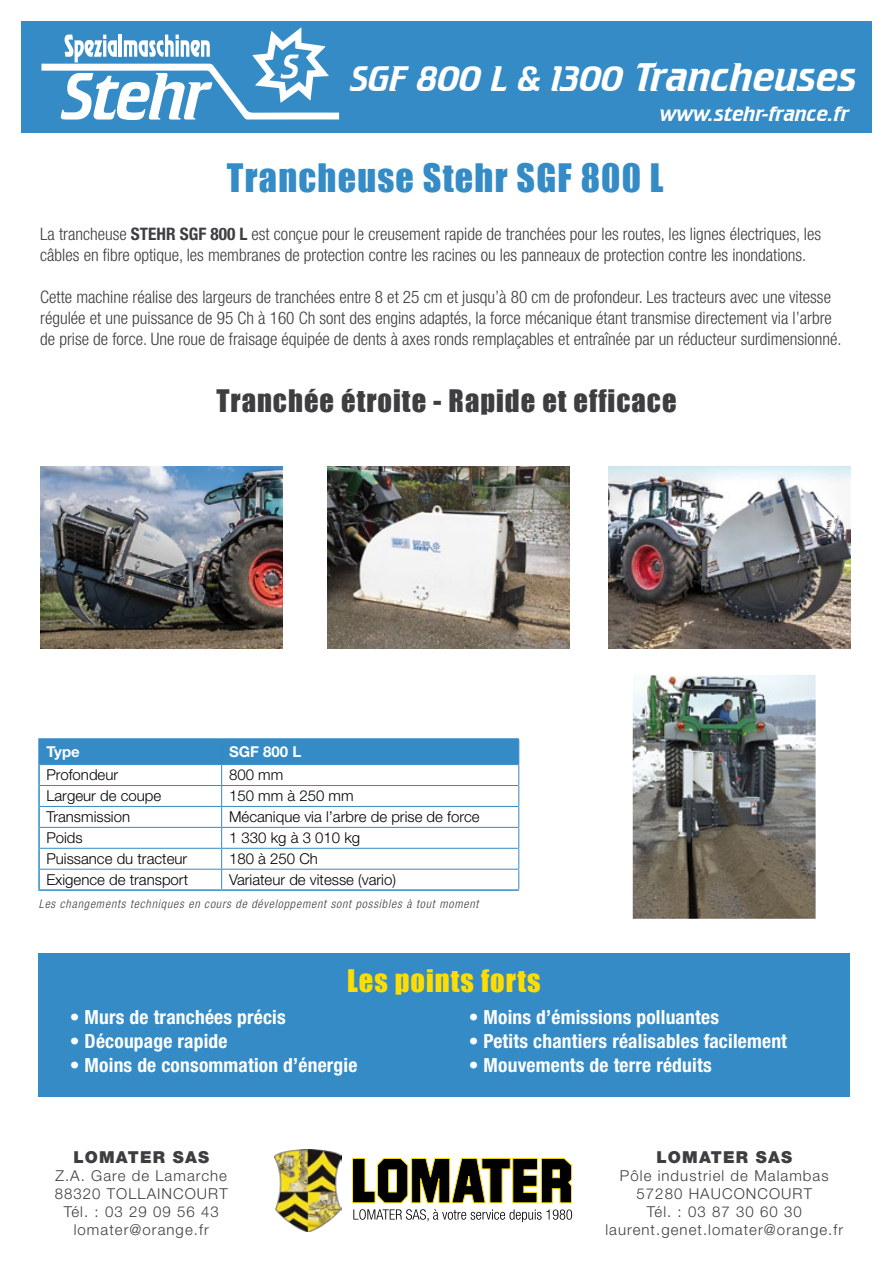
<style>
.page{position:relative;width:893px;height:1263px;background:#fff}
.page>*{position:absolute;margin:0;border:0;box-sizing:border-box;transform-origin:0 0}
.t1{font:italic 36px "Crillee BT";letter-spacing:-.02em;color:#fff}
.t2{font:36px "Impact";letter-spacing:.035em;color:#348bc6}
.t3{font:28.5px "Impact";letter-spacing:.035em;color:#3e3d40}
.t4{font:28.5px "Impact";letter-spacing:.035em;color:#fd0}
.t5{font:italic 21px "Crillee BT";color:#fff}
.t6{font:700 condensed 19.5px "Helvetica Neue LT Std";letter-spacing:.01em;color:#fff}
.t7{font:300 condensed 17.25px/21px "Helvetica Neue LT Std";color:#3e3d40}
.t8{font:900 16.5px "Helvetica Neue LT Std";letter-spacing:.07em;color:#3e3d40}
.t9{font:300 15px "Helvetica Neue LT Std";color:#000}
.t10{font:300 15px/18px "Helvetica Neue LT Std";letter-spacing:.07em;color:#3e3d40;text-align:center}
.t11{font:700 15px "Helvetica Neue LT Std";color:#fff}
.t12{font:italic 300 condensed 12px "Helvetica Neue LT Std";letter-spacing:.07em;color:#3e3d40}
.s1{font-size:40.5px}
.s2{font-weight:700}
</style>
<div class="page">
<div style="left:38px;top:953px;width:811px;height:143px;background:#348bc6"></div>
<div style="left:21px;top:21px;width:851px;height:112px;background:#348bc6"></div>
<svg style="left:41px;top:27px;width:298px;height:93px"></svg>
<hr style="left:38px;top:738px;width:184px;height:2px;background:#328bc7">
<hr style="left:38px;top:740px;width:2px;height:25px;background:#328bc7">
<hr style="left:222px;top:738px;width:297px;height:2px;background:#328bc7">
<hr style="left:38px;top:765px;width:2px;height:20px;background:#328bc7">
<hr style="left:38px;top:785px;width:2px;height:21px;background:#328bc7">
<hr style="left:38px;top:806px;width:2px;height:21px;background:#328bc7">
<hr style="left:38px;top:827px;width:2px;height:21px;background:#328bc7">
<hr style="left:38px;top:848px;width:2px;height:21px;background:#328bc7">
<hr style="left:38px;top:869px;width:2px;height:20px;background:#328bc7">
<hr style="left:38px;top:889px;width:184px;height:2px;background:#328bc7">
<hr style="left:222px;top:889px;width:297px;height:2px;background:#328bc7">
<svg style="left:39px;top:740px;width:480px;height:149px"></svg>
<svg style="left:352px;top:1158px;width:221px;height:45px"></svg>
<img style="left:275px;top:1150px;width:66px;height:81px">
<svg style="left:353px;top:1209px;width:219px;height:13px"></svg>
<img style="left:327px;top:466px;width:243px;height:183px">
<img style="left:608px;top:466px;width:243px;height:183px">
<img style="left:633px;top:675px;width:183px;height:244px">
<img style="left:40px;top:466px;width:243px;height:183px">
<h1 class="t1" style="left:351px;top:56px;width:508px">SGF 800 L &amp; 1300 <span class="s1">Trancheuses</span></h1>
<p class="t5" style="left:660px;top:101px;width:190px">www.stehr-france.fr</p>
<h1 class="t2" style="left:227px;top:150px;width:438px">Trancheuse Stehr SGF 800 L</h1>
<p class="t7" style="left:40px;top:224px;width:782px">La trancheuse <span class="s2">STEHR SGF 800 L</span> est conçue pour le creusement rapide de tranchées pour les routes, les lignes électriques, les câbles en fibre optique, les membranes de protection contre les racines ou les panneaux de protection contre les inondations.</p>
<p class="t7" style="left:40px;top:287px;width:803px">Cette machine réalise des largeurs de tranchées entre 8 et 25 cm et jusqu’à 80 cm de profondeur. Les tracteurs avec une vitesse régulée et une puissance de 95 Ch à 160 Ch sont des engins adaptés, la force mécanique étant transmise directement via l’arbre de prise de force. Une roue de fraisage équipée de dents à axes ronds remplaçables et entraînée par un réducteur surdimensionné.</p>
<h2 class="t3" style="left:216px;top:378px;width:462px">Tranchée étroite - Rapide et efficace</h2>
<p class="t11" style="left:46px;top:742px;width:35px">Type</p>
<p class="t11" style="left:229px;top:742px;width:74px">SGF 800 L</p>
<p class="t9" style="left:46px;top:766px;width:73px">Profondeur</p>
<p class="t9" style="left:229px;top:766px;width:56px">800 mm</p>
<p class="t9" style="left:46px;top:787px;width:116px">Largeur de coupe</p>
<p class="t9" style="left:229px;top:787px;width:126px">150 mm à 250 mm</p>
<p class="t9" style="left:46px;top:808px;width:85px">Transmission</p>
<p class="t9" style="left:229px;top:808px;width:252px">Mécanique via l’arbre de prise de force</p>
<p class="t9" style="left:46px;top:829px;width:38px">Poids</p>
<p class="t9" style="left:229px;top:829px;width:133px">1 330 kg à 3 010 kg</p>
<p class="t9" style="left:46px;top:849px;width:142px">Puissance du tracteur</p>
<p class="t9" style="left:229px;top:849px;width:90px">180 à 250 Ch</p>
<p class="t9" style="left:46px;top:870px;width:143px">Exigence de transport</p>
<p class="t9" style="left:229px;top:870px;width:169px">Variateur de vitesse (vario)</p>
<p class="t12" style="left:39px;top:897px;width:441px">Les changements techniques en cours de développement sont possibles à tout moment</p>
<h2 class="t4" style="left:347px;top:958px;width:195px">Les points forts</h2>
<p class="t6" style="left:70px;top:1005px;width:217px">• Murs de tranchées précis</p>
<p class="t6" style="left:70px;top:1029px;width:159px">• Découpage rapide</p>
<p class="t6" style="left:70px;top:1053px;width:289px">• Moins de consommation d’énergie</p>
<p class="t8" style="left:73px;top:1148px;width:137px">LOMATER SAS</p>
<p class="t10" style="left:55px;top:1167px;width:175px">Z.A. Gare de Lamarche<br>88320 TOLLAINCOURT<br>Tél. : 03 29 09 56 43 lomater@orange.fr</p>
<p class="t6" style="left:469px;top:1005px;width:252px">• Moins d’émissions polluantes</p>
<p class="t6" style="left:469px;top:1029px;width:320px">• Petits chantiers réalisables facilement</p>
<p class="t6" style="left:469px;top:1053px;width:244px">• Mouvements de terre réduits</p>
<p class="t8" style="left:656px;top:1148px;width:137px">LOMATER SAS</p>
<p class="t10" style="left:605px;top:1167px;width:239px">Pôle industriel de Malambas<br>57280 HAUCONCOURT<br>Tél. : 03 87 30 60 30 laurent.genet.lomater@orange.fr</p>
</div>
